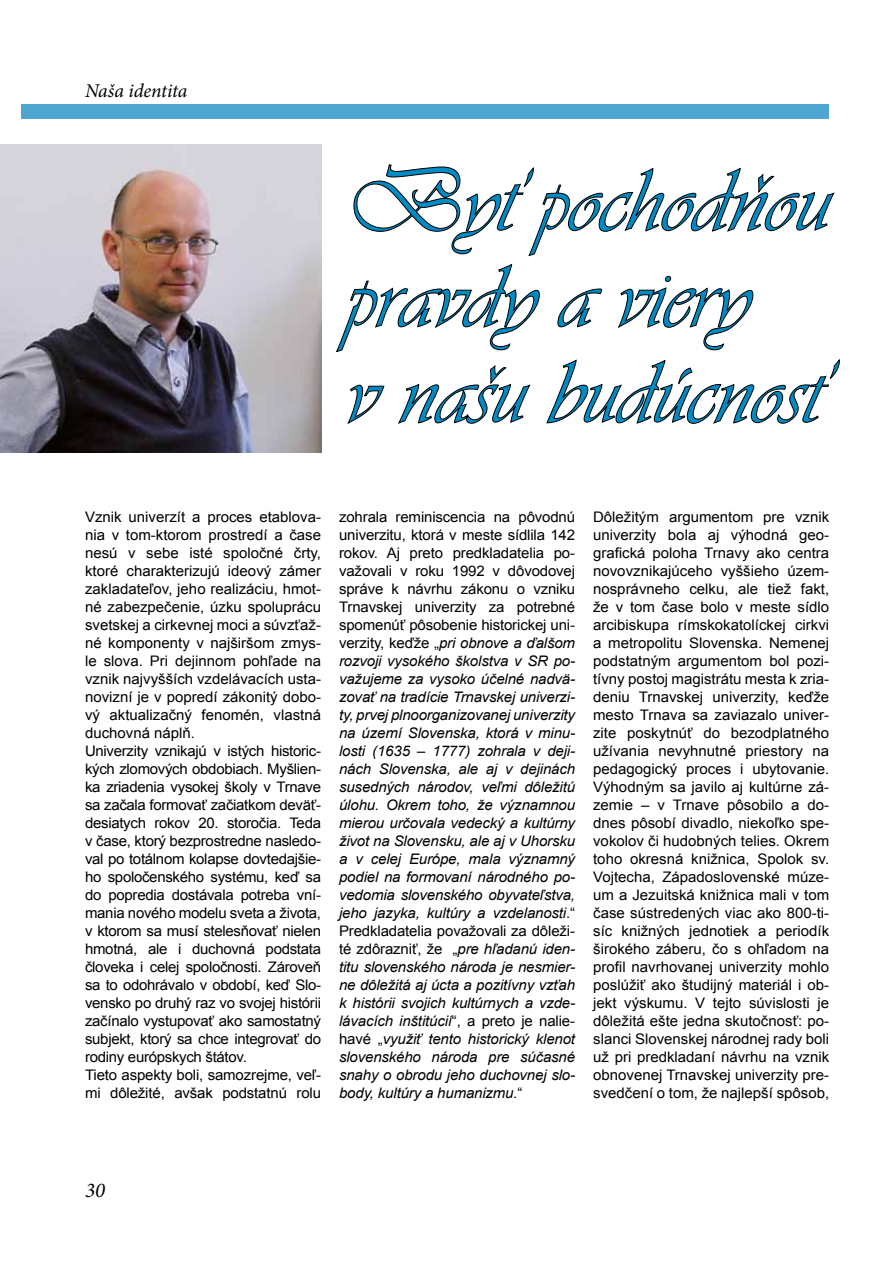
<style>
.page{position:relative;width:893px;height:1263px;background:#fff}
.page>*{position:absolute;margin:0;border:0;box-sizing:border-box;transform-origin:0 0}
.t1{font:93px/96px "Vivaldii";color:#008bc4}
.t2{font:italic 21px "Minion Pro";color:#000}
.t3{font:italic 19.5px "Minion Pro";letter-spacing:-.005em;color:#000}
.t4{font:14.55px/18px "Arial";letter-spacing:-.02em;color:#000}
.t5{font:italic 14.55px/18px "Arial";letter-spacing:-.01em;color:#000;text-align:justify}
.s1{font-style:normal}
</style>
<div class="page">
<div style="left:21px;top:104px;width:808px;height:15px;background:#4da7d0"></div>
<svg style="left:336px;top:264px;width:204px;height:88px"></svg>
<svg style="left:557px;top:289px;width:45px;height:38px"></svg>
<svg style="left:618px;top:276px;width:135px;height:74px"></svg>
<svg style="left:347px;top:385px;width:37px;height:39px"></svg>
<svg style="left:398px;top:365px;width:132px;height:59px"></svg>
<img style="left:0;top:145px;width:321px;height:307px">
<svg style="left:354px;top:164px;width:480px;height:92px"></svg>
<svg style="left:546px;top:359px;width:294px;height:65px"></svg>
<h3 class="t3" style="left:85px;top:78px;width:104px">Naša identita</h3>
<h1 class="t1" style="left:347px;top:154px;width:485px">Byt pochodnou pravdy a viery<br>v našu budúcnost</h1>
<h1 class="t1" style="left:529px;top:98px;width:17px">,</h1>
<h1 class="t1" style="left:727px;top:155px;width:48px">ˇ</h1>
<h1 class="t1" style="left:835px;top:289px;width:17px">,</h1>
<p class="t4" style="left:85px;top:508px;width:238px">Vznik univerzít a proces etablova&shy;nia v tom-ktorom prostredí a čase nesú v sebe isté spoločné črty, ktoré charakterizujú ideový zámer zakladateľov, jeho realizáciu, hmot&shy;né zabezpečenie, úzku spoluprácu svetskej a cirkevnej moci a súvzťaž&shy;né komponenty v najširšom zmys&shy;le slova. Pri dejinnom pohľade na vznik najvyšších vzdelávacích usta&shy;novizní je v popredí zákonitý dobo&shy;vý aktualizačný fenomén, vlastná duchovná náplň.<br>Univerzity vznikajú v istých historic&shy;kých zlomových obdobiach. Myšlien&shy;ka zriadenia vysokej školy v Trnave sa začala formovať začiatkom deväť&shy;desiatych rokov 20. storočia. Teda v čase, ktorý bezprostredne nasledo&shy;val po totálnom kolapse dovtedajšie&shy;ho spoločenského systému, keď sa do popredia dostávala potreba vní&shy;mania nového modelu sveta a života, v ktorom sa musí stelesňovať nielen hmotná, ale i duchovná podstata človeka i celej spoločnosti. Zároveň sa to odohrávalo v období, keď Slo&shy;vensko po druhý raz vo svojej histórii začínalo vystupovať ako samostatný subjekt, ktorý sa chce integrovať do rodiny európskych štátov.<br>Tieto aspekty boli, samozrejme, veľ&shy;mi dôležité, avšak podstatnú rolu</p>
<p class="t5" style="left:339px;top:508px;width:238px"><span class="s1">zohrala reminiscencia na pôvodnú univerzitu, ktorá v meste sídlila 142 rokov. Aj preto predkladatelia po&shy;važovali v roku 1992 v dôvodovej správe k návrhu zákonu o vzniku Trnavskej univerzity za potrebné spomenúť pôsobenie historickej uni&shy;verzity, keďže „</span>pri obnove a ďalšom rozvoji vysokého školstva v SR po&shy;važujeme za vysoko účelné nadvä&shy;zovať na tradície Trnavskej univerzi&shy;ty, prvej plnoorganizovanej univerzity na území Slovenska, ktorá v minu&shy;losti (1635 – 1777) zohrala v deji&shy;nách Slovenska, ale aj v dejinách susedných národov, veľmi dôležitú úlohu. Okrem toho, že významnou mierou určovala vedecký a kultúrny život na Slovensku, ale aj v Uhorsku a v celej Európe, mala významný podiel na formovaní národného po&shy;vedomia slovenského obyvateľstva, jeho jazyka, kultúry a vzdelanosti<span class="s1">.“ Predkladatelia považovali za dôleži&shy;té zdôrazniť, že „</span>pre hľadanú iden&shy;titu slovenského národa je nesmier&shy;ne dôležitá aj úcta a pozitívny vzťah k histórii svojich kultúrnych a vzde&shy;lávacích inštitúcií<span class="s1">“, a preto je nalie&shy;havé „</span>využiť tento historický klenot slovenského národa pre súčasné snahy o obrodu jeho duchovnej slo&shy;body, kultúry a humanizmu.<span class="s1">“</span></p>
<p class="t4" style="left:593px;top:508px;width:238px;text-align:justify">Dôležitým argumentom pre vznik univerzity bola aj výhodná geo&shy;grafická poloha Trnavy ako centra novovznikajúceho vyššieho územ&shy;nosprávneho celku, ale tiež fakt, že v tom čase bolo v meste sídlo arcibiskupa rímskokatolíckej cirkvi a metropolitu Slovenska. Nemenej podstatným argumentom bol pozi&shy;tívny postoj magistrátu mesta k zria&shy;deniu Trnavskej univerzity, keďže mesto Trnava sa zaviazalo univer&shy;zite poskytnúť do bezodplatného užívania nevyhnutné priestory na pedagogický proces i ubytovanie.<br>Výhodným sa javilo aj kultúrne zá&shy;zemie – v Trnave pôsobilo a do&shy;dnes pôsobí divadlo, niekoľko spe&shy;vokolov či hudobných telies. Okrem toho okresná knižnica, Spolok sv.<br>Vojtecha, Západoslovenské múze&shy;um a Jezuitská knižnica mali v tom čase sústredených viac ako 800-ti&shy;síc knižných jednotiek a periodík širokého záberu, čo s ohľadom na profil navrhovanej univerzity mohlo poslúžiť ako študijný materiál i ob&shy;jekt výskumu. V tejto súvislosti je dôležitá ešte jedna skutočnosť: po&shy;slanci Slovenskej národnej rady boli už pri predkladaní návrhu na vznik obnovenej Trnavskej univerzity pre&shy;svedčení o tom, že najlepší spôsob,</p>
<h2 class="t2" style="left:85px;top:1176px;width:22px">30</h2>
</div>
